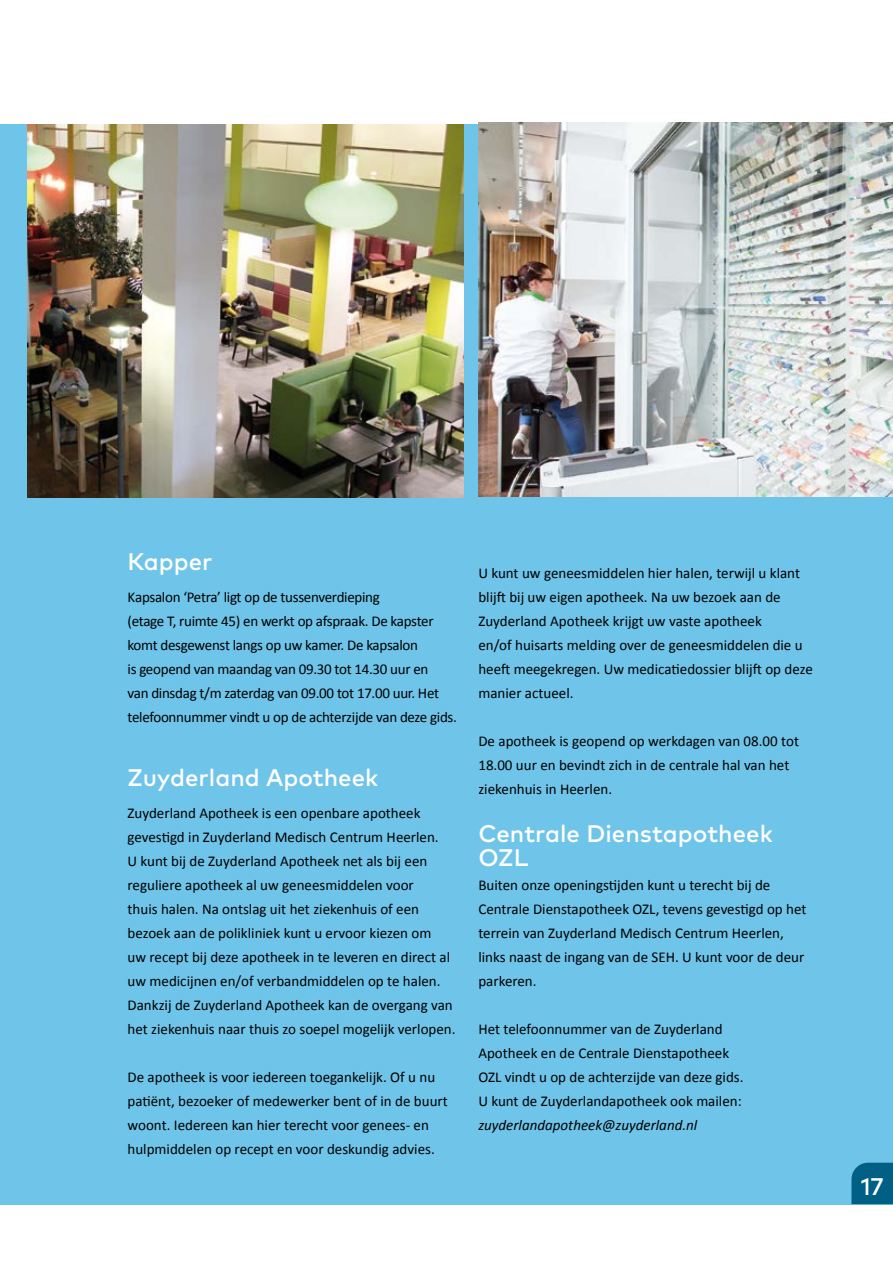
<style>
.page{position:relative;width:893px;height:1263px;background:#fff}
.page>*{position:absolute;margin:0;border:0;box-sizing:border-box;transform-origin:0 0}
.t1{font:500 24px/24px "Mark OT";color:#fff}
.t2{font:15px/24px "Calibri";color:#000}
.t3{font:15px/24px "Calibri";letter-spacing:-.02em;color:#000}
.t4{font:italic 15px "Calibri";color:#000}
</style>
<div class="page">
<div style="left:0;top:124px;width:893px;height:1080px;background:#6fc4e9"></div>
<div style="left:851px;top:1163px;width:42px;height:41px;background:#005f84"></div>
<img style="left:478px;top:123px;width:415px;height:373px">
<img style="left:28px;top:124px;width:435px;height:373px">
<h1 class="t1" style="left:128px;top:549px;width:86px">Kapper</h1>
<p class="t3" style="left:128px;top:585px;width:331px">Kapsalon ‘Petra’ ligt op de tussenverdieping<br>(etage T, ruimte 45) en werkt op afspraak. De kapster komt desgewenst langs op uw kamer. De kapsalon<br>is geopend van maandag van 09.30 tot 14.30 uur en<br>van dinsdag t/m zaterdag van 09.00 tot 17.00 uur. Het telefoonnummer vindt u op de achterzijde van deze gids.</p>
<h1 class="t1" style="left:128px;top:765px;width:252px">Zuyderland Apotheek</h1>
<p class="t2" style="left:128px;top:801px;width:329px">Zuyderland Apotheek is een openbare apotheek gevestigd in Zuyderland Medisch Centrum Heerlen.<br>U kunt bij de Zuyderland Apotheek net als bij een reguliere apotheek al uw geneesmiddelen voor<br>thuis halen. Na ontslag uit het ziekenhuis of een bezoek aan de polikliniek kunt u ervoor kiezen om<br>uw recept bij deze apotheek in te leveren en direct al uw medicijnen en/of verbandmiddelen op te halen.<br>Dankzij de Zuyderland Apotheek kan de overgang van het ziekenhuis naar thuis zo soepel mogelijk verlopen.</p>
<p class="t2" style="left:128px;top:1065px;width:322px">De apotheek is voor iedereen toegankelijk. Of u nu patiënt, bezoeker of medewerker bent of in de buurt woont. Iedereen kan hier terecht voor genees- en hulpmiddelen op recept en voor deskundig advies.</p>
<p class="t2" style="left:478px;top:561px;width:336px">U kunt uw geneesmiddelen hier halen, terwijl u klant blijft bij uw eigen apotheek. Na uw bezoek aan de Zuyderland Apotheek krijgt uw vaste apotheek<br>en/of huisarts melding over de geneesmiddelen die u heeft meegekregen. Uw medicatiedossier blijft op deze manier actueel.</p>
<p class="t2" style="left:478px;top:729px;width:322px">De apotheek is geopend op werkdagen van 08.00 tot<br>18.00 uur en bevindt zich in de centrale hal van het ziekenhuis in Heerlen.</p>
<h1 class="t1" style="left:478px;top:821px;width:296px">Centrale Dienstapotheek<br>OZL</h1>
<p class="t2" style="left:478px;top:873px;width:330px">Buiten onze openingstijden kunt u terecht bij de Centrale Dienstapotheek OZL, tevens gevestigd op het terrein van Zuyderland Medisch Centrum Heerlen, links naast de ingang van de SEH. U kunt voor de deur parkeren.</p>
<p class="t2" style="left:478px;top:1017px;width:267px">Het telefoonnummer van de Zuyderland Apotheek en de Centrale Dienstapotheek OZL vindt u op de achterzijde van deze gids.<br>U kunt de Zuyderlandapotheek ook mailen:</p>
<p class="t4" style="left:478px;top:1115px;width:220px">zuyderlandapotheek@zuyderland.nl</p>
<h1 class="t1" style="left:861px;top:1174px;width:25px">17</h1>
</div>
